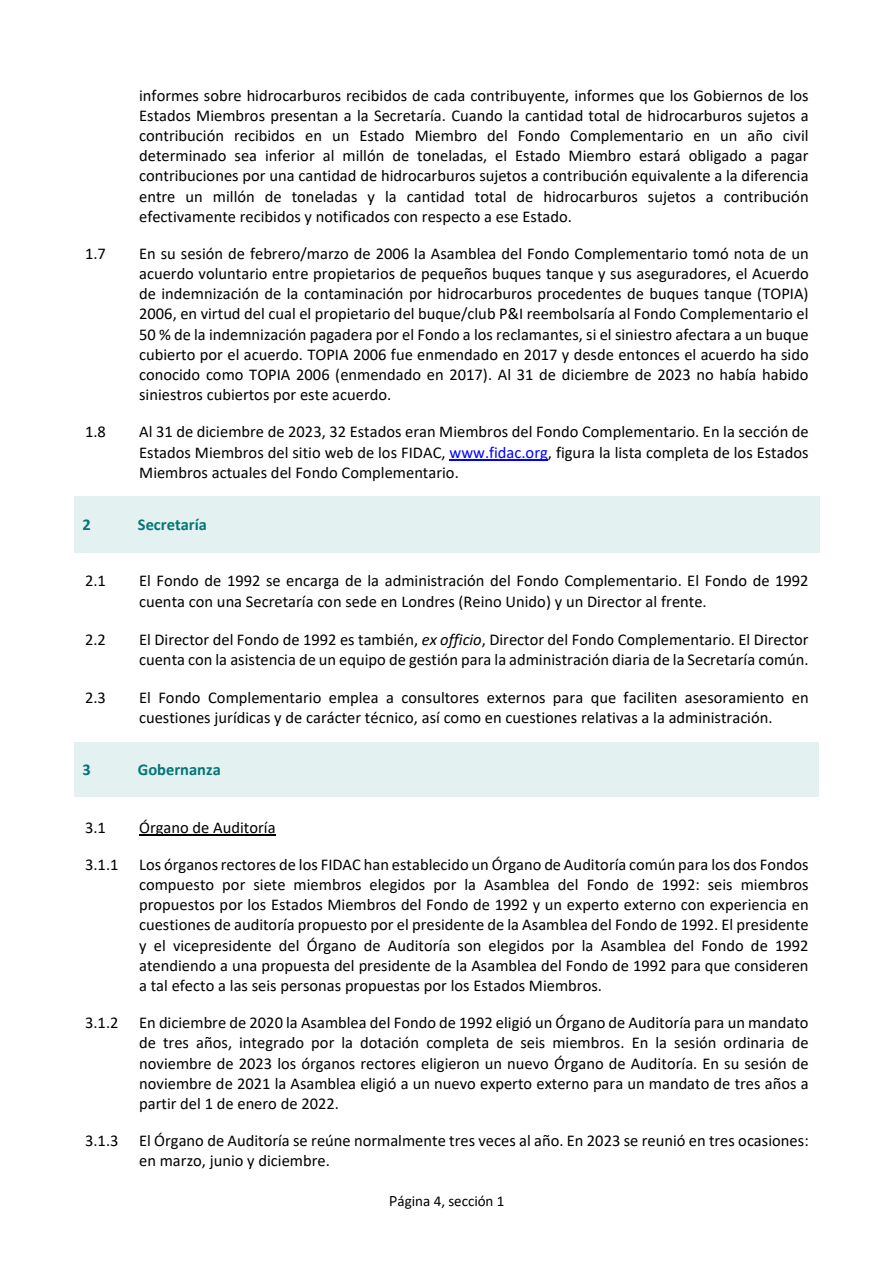
<style>
.page{position:relative;width:894px;height:1263px;background:#fff}
.page>*{position:absolute;margin:0;border:0;box-sizing:border-box;transform-origin:0 0}
.t1{font:16.5px/20.1px "Calibri";color:#000;text-align:justify}
.t2{font:700 16.5px "Calibri";color:#047675}
.t3{font:15px "Calibri";letter-spacing:-.005em;color:#000}
.s1{color:#00f}
.s2{font-style:italic}
.s3{font-family:"Adobe Clean"}
</style>
<div class="page">
<hr style="left:449px;top:459px;width:98px;height:2px;background:#00f">
<div style="left:74px;top:496px;width:746px;height:57px;background:#e4f1f1"></div>
<div style="left:74px;top:742px;width:745px;height:55px;background:#e4f1f1"></div>
<hr style="left:139px;top:835px;width:136px;height:1px;background:#000">
<p class="t1" style="left:139px;top:85px;width:670px">informes sobre hidrocarburos recibidos de cada contribuyente, informes que los Gobiernos de los Estados Miembros presentan a la Secretaría. Cuando la cantidad total de hidrocarburos sujetos a contribución recibidos en un Estado Miembro del Fondo Complementario en un año civil determinado sea inferior al millón de toneladas, el Estado Miembro estará obligado a pagar contribuciones por una cantidad de hidrocarburos sujetos a contribución equivalente a la diferencia entre un millón de toneladas y la cantidad total de hidrocarburos sujetos a contribución efectivamente recibidos y notificados con respecto a ese Estado.</p>
<p class="t1" style="left:85px;top:243px;width:22px">1.7</p>
<p class="t1" style="left:139px;top:243px;width:670px">En su sesión de febrero/marzo de 2006 la Asamblea del Fondo Complementario tomó nota de un acuerdo voluntario entre propietarios de pequeños buques tanque y sus aseguradores, el Acuerdo de indemnización de la contaminación por hidrocarburos procedentes de buques tanque (TOPIA)<br>2006, en virtud del cual el propietario del buque/club P&amp;I reembolsaría al Fondo Complementario el 50 % de la indemnización pagadera por el Fondo a los reclamantes, si el siniestro afectara a un buque cubierto por el acuerdo. TOPIA 2006 fue enmendado en 2017 y desde entonces el acuerdo ha sido conocido como TOPIA 2006 (enmendado en 2017). Al 31 de diciembre de 2023 no había habido siniestros cubiertos por este acuerdo.</p>
<p class="t1" style="left:85px;top:421px;width:22px">1.8</p>
<p class="t1" style="left:139px;top:421px;width:670px">Al 31 de diciembre de 2023, 32 Estados eran Miembros del Fondo Complementario. En la sección de Estados Miembros del sitio web de los FIDAC, <span class="s1">www.fidac.org</span>, figura la lista completa de los Estados Miembros actuales del Fondo Complementario.</p>
<p class="t2" style="left:83px;top:513px;width:10px">2</p>
<p class="t2" style="left:138px;top:513px;width:71px">Secretaría</p>
<p class="t1" style="left:85px;top:570px;width:22px">2.1</p>
<p class="t1" style="left:139px;top:570px;width:670px">El Fondo de 1992 se encarga de la administración del Fondo Complementario. El Fondo de 1992 cuenta con una Secretaría con sede en Londres (Reino Unido) y un Director al frente.</p>
<p class="t1" style="left:85px;top:629px;width:22px">2.2</p>
<p class="t1" style="left:139px;top:629px;width:670px">El Director del Fondo de 1992 es también, <span class="s2">ex officio</span>, Director del Fondo Complementario. El Director cuenta con la asistencia de un equipo de gestión para la administración diaria de la Secretaría común.</p>
<p class="t1" style="left:85px;top:687px;width:22px">2.3</p>
<p class="t1" style="left:139px;top:687px;width:670px">El Fondo Complementario emplea a consultores externos para que faciliten asesoramiento en cuestiones jurídicas y de carácter técnico, así como en cuestiones relativas a la administración.</p>
<p class="t2" style="left:83px;top:758px;width:10px">3</p>
<p class="t2" style="left:138px;top:758px;width:84px">Gobernanza</p>
<p class="t1" style="left:85px;top:817px;width:22px">3.1</p>
<p class="t1" style="left:139px;top:817px;width:138px">Órgano de Auditoría</p>
<p class="t1" style="left:85px;top:854px;width:35px">3.1.1</p>
<p class="t1" style="left:139px;top:854px;width:670px">Los órganos rectores de los FIDAC han establecido un Órgano de Auditoría común para los dos Fondos compuesto por siete miembros elegidos por la Asamblea del Fondo de 1992: seis miembros propuestos por los Estados Miembros del Fondo de 1992 y un experto externo con experiencia en cuestiones de auditoría propuesto por el presidente de la Asamblea del Fondo de 1992. El presidente y el vicepresidente del Órgano de Auditoría son elegidos por la Asamblea del Fondo de 1992 atendiendo a una propuesta del presidente de la Asamblea del Fondo de 1992 para que consideren a tal efecto a las seis personas propuestas por los Estados Miembros.</p>
<p class="t1" style="left:85px;top:1012px;width:35px">3.1.2</p>
<p class="t1" style="left:139px;top:1012px;width:670px">En diciembre de 2020 la Asamblea del Fondo de 1992 eligió un Órgano de Auditoría para un mandato de tres años, integrado por la dotación completa de seis miembros. En la sesión ordinaria de noviembre de 2023 los órganos rectores eligieron un nuevo Órgano de Auditoría. En su sesión de noviembre de 2021 la Asamblea eligió a un nuevo experto externo para un mandato de tres años a partir del 1 de enero de 2022.</p>
<p class="t1" style="left:85px;top:1130px;width:35px">3.1.3</p>
<p class="t1" style="left:139px;top:1130px;width:670px">El Órgano de Auditoría se reúne normalmente tres veces al año. En 2023 se reunió en tres ocasiones: en marzo, junio y diciembre.</p>
<p class="t3" style="left:389px;top:1190px;width:117px"><span class="s3">P</span>ágina 4, sección 1</p>
</div>
